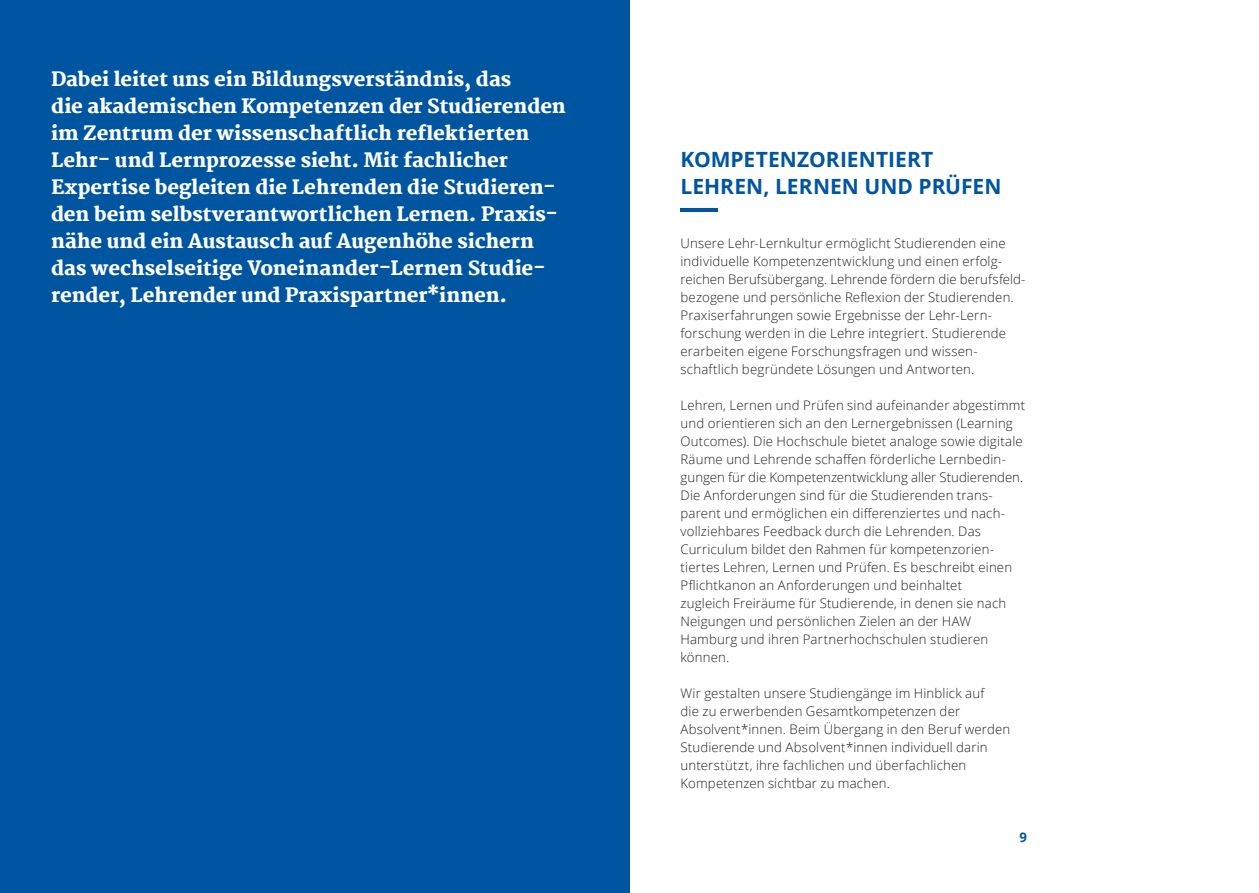
<style>
.page{position:relative;width:1259px;height:893px;background:#fff}
.page>*{position:absolute;margin:0;border:0;box-sizing:border-box;transform-origin:0 0}
.t1{font:700 21px/27px "Open Sans";color:#0055a1}
.t2{font:800 19.5px/27px "Martel";letter-spacing:-.005em;color:#fff}
.t3{font:300 13.2px/18px "Open Sans";letter-spacing:.01em;color:#231f20}
.t4{font:700 13.2px "Open Sans";color:#0055a1}
</style>
<div class="page">
<div style="left:0;top:0;width:629px;height:893px;background:#0055a1"></div>
<hr style="left:680px;top:208px;width:38px;height:4px;background:#0055a1">
<p class="t2" style="left:51px;top:65px;width:516px">Dabei leitet uns ein Bildungsverständnis, das<br>die akademischen Kompetenzen der Studierenden im Zentrum der wissenschaftlich reflektierten Lehr- und Lernprozesse sieht. Mit fachlicher Expertise begleiten die Lehrenden die Studieren&shy;den beim selbstverantwortlichen Lernen. Praxis&shy;nähe und ein Austausch auf Augenhöhe sichern das wechselseitige Voneinander-Lernen Studie&shy;render, Lehrender und Praxispartner*innen.</p>
<h1 class="t1" style="left:680px;top:145px;width:322px">KOMPETENZ ORIENTIERT<br>LEHREN, LERNEN UND PRÜFEN</h1>
<p class="t3" style="left:680px;top:233px;width:346px">Unsere Lehr-Lernkultur ermöglicht Studierenden eine individuelle Kompetenzentwicklung und einen erfolg&shy;reichen Berufsübergang. Lehrende fördern die berufsfeld&shy;bezogene und persönliche Reflexion der Studierenden.<br>Praxiserfahrungen sowie Ergebnisse der Lehr-Lern&shy;forschung werden in die Lehre integriert. Studierende erarbeiten eigene Forschungsfragen und wissen - schaftlich begründete Lösungen und Antworten.</p>
<p class="t3" style="left:680px;top:395px;width:346px">Lehren, Lernen und Prüfen sind aufeinander abgestimmt und orientieren sich an den Lernergebnissen (Learning Outcomes). Die Hochschule bietet analoge sowie digitale Räume und Lehrende schaffen förderliche Lernbedin&shy;gungen für die Kompetenzentwicklung aller Studierenden.<br>Die Anforderungen sind für die Studierenden trans&shy;parent und ermöglichen ein differenziertes und nach - vollziehbares Feedback durch die Lehrenden. Das Curriculum bildet den Rahmen für kompetenzorien&shy;tiertes Lehren, Lernen und Prüfen. Es beschreibt einen Pflichtkanon an Anforderungen und beinhaltet<br>zugleich Freiräume für Studierende, in denen sie nach Neigungen und persönlichen Zielen an der HAW Hamburg und ihren Partnerhochschulen studieren können.</p>
<p class="t3" style="left:680px;top:683px;width:331px">Wir gestalten unsere Studiengänge im Hinblick auf<br>die zu erwerbenden Gesamtkompetenzen der Absolvent*innen. Beim Übergang in den Beruf werden Studierende und Absolvent*innen individuell darin unterstützt, ihre fachlichen und überfachlichen Kompetenzen sichtbar zu machen.</p>
<p class="t4" style="left:1019px;top:827px;width:9px">9</p>
</div>
